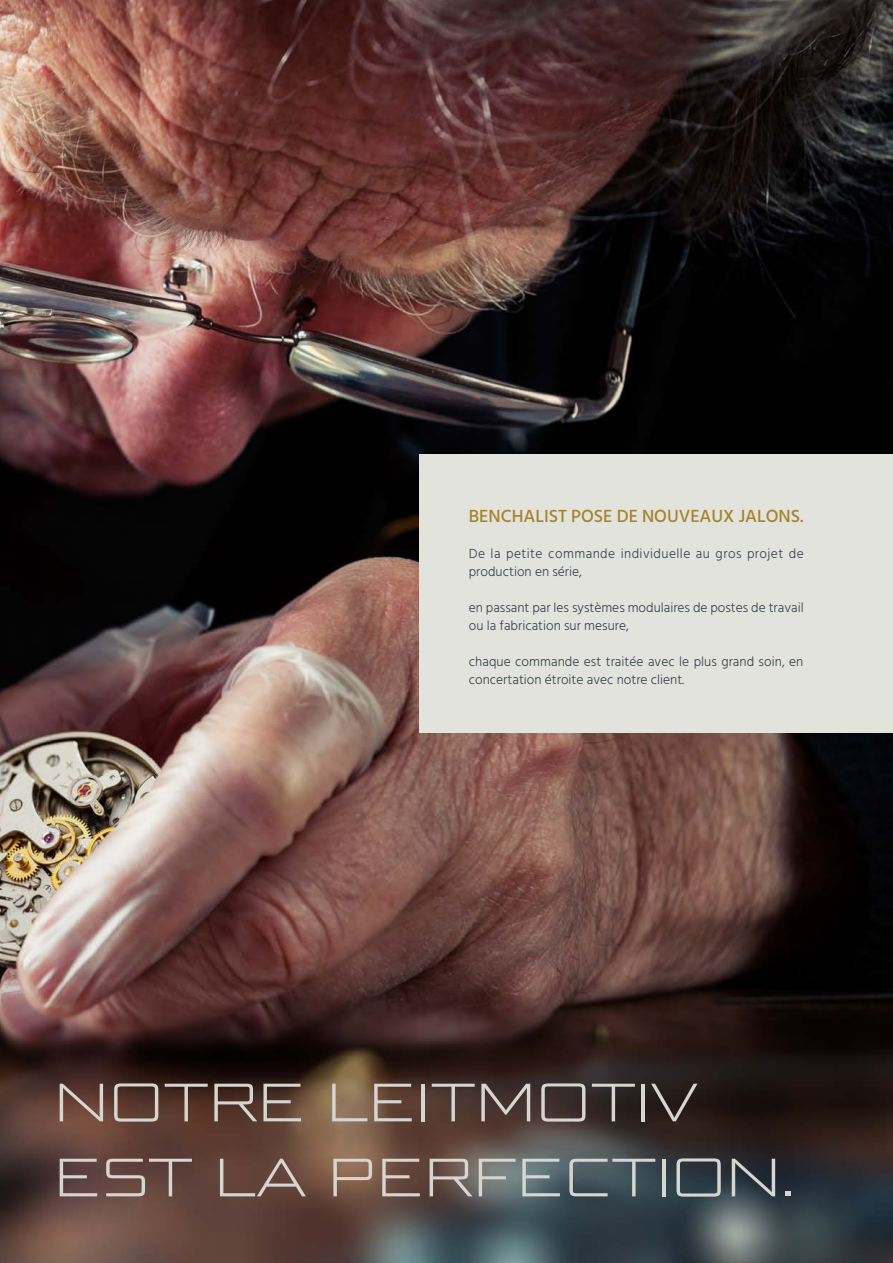
<style>
.page{position:relative;width:893px;height:1263px;background:#fff}
.page>*{position:absolute;margin:0;border:0;box-sizing:border-box;transform-origin:0 0}
.t1{font:300 54px/75px "Bunken Tech Sans Std Wide";color:#d6d5d0}
.t2{font:500 18px "Hind";color:#a4832a}
.t3{font:300 13.5px/18px "Hind";color:#35404d}
.t4{font:300 13.5px/18px "Hind";letter-spacing:.03em;color:#35404d}
</style>
<div class="page">
<img style="left:0;top:0;width:893px;height:1263px">
<div style="left:420px;top:454px;width:473px;height:278px;background:#e3e3de"></div>
<h2 class="t2" style="left:469px;top:503px;width:336px">BENCHALIST POSE DE NOUVEAUX JALONS.</h2>
<p class="t4" style="left:469px;top:545px;width:336px">De la petite commande individuelle au gros projet de production en série,</p>
<p class="t3" style="left:469px;top:599px;width:336px">en passant par les systèmes modulaires de postes de travail ou la fabrication sur mesure,</p>
<p class="t3" style="left:469px;top:653px;width:336px">chaque commande est traitée avec le plus grand soin, en concertation étroite avec notre client.</p>
<h1 class="t1" style="left:54px;top:1065px;width:743px">NOTRE LEITMOTIV<br>EST LA PERFECTION.</h1>
</div>
